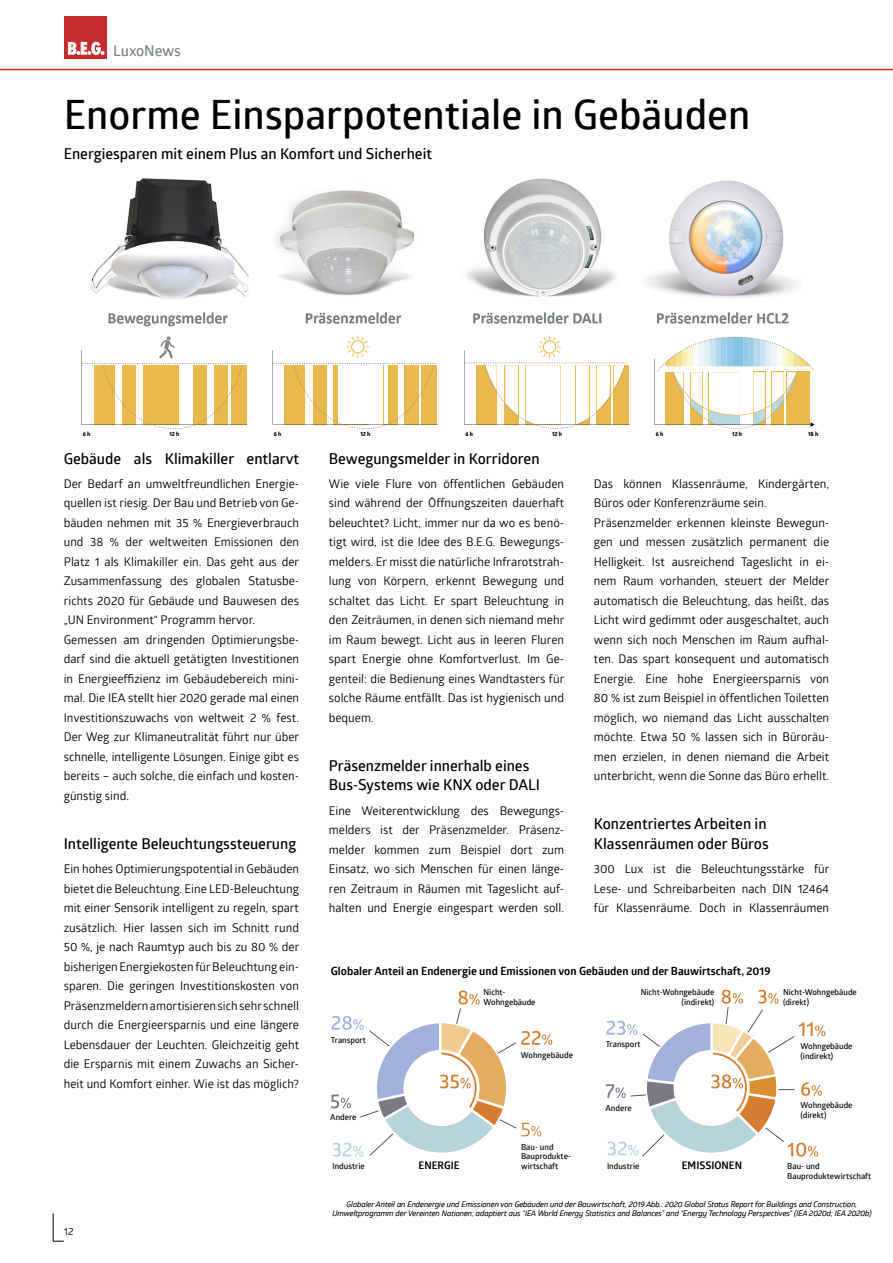
<style>
.page{position:relative;width:893px;height:1263px;background:#fff}
.page>*{position:absolute;margin:0;border:0;box-sizing:border-box;transform-origin:0 0}
.t1{font:600 40.5px "Glober";color:#000}
.t2{font:600 15px/19.5px "Glober";color:#000}
.t3{font:600 15px "Glober";letter-spacing:-.005em;color:#7d8285}
.t4{font:12px/19.5px "Glober";color:#000;text-align:justify}
.t5{font:700 11.25px "Glober";color:#000}
.t6{font:700 10.5px "Glober";color:#000}
.t7{font:10.35px "Glober";color:#000}
.t8{font:600 8.25px/9.9px "Glober";color:#000}
.t9{font:italic 7.65px/9.1px "Glober";color:#000;text-align:center}
.t10{font:700 5.7px "Globerx";color:#000}
</style>
<div class="page">
<hr style="left:0;top:69px;width:893px;height:1px;background:#c52b2c">
<div style="left:64px;top:16px;width:42px;height:43px;background:#c52b2c"></div>
<svg style="left:68px;top:42px;width:37px;height:13px"></svg>
<svg style="left:52px;top:1213px;width:12px;height:29px"></svg>
<img style="left:90px;top:178px;width:708px;height:159px">
<svg style="left:654px;top:337px;width:161px;height:92px"></svg>
<svg style="left:464px;top:336px;width:165px;height:93px"></svg>
<svg style="left:272px;top:335px;width:166px;height:94px"></svg>
<svg style="left:81px;top:336px;width:166px;height:93px"></svg>
<svg style="left:331px;top:990px;width:221px;height:166px"></svg>
<svg style="left:606px;top:990px;width:219px;height:167px"></svg>
<p class="t3" style="left:113px;top:40px;width:69px">LuxoNews</p>
<h1 class="t1" style="left:64px;top:86px;width:688px">Enorme Einsparpotentiale in Gebäuden</h1>
<p class="t2" style="left:64px;top:143px;width:370px">Energiesparen mit einem Plus an Komfort und Sicherheit</p>
<p class="t10" style="left:83px;top:430px;width:9px">6 h</p>
<p class="t10" style="left:169px;top:430px;width:11px">12 h</p>
<p class="t10" style="left:274px;top:430px;width:9px">6 h</p>
<p class="t10" style="left:360px;top:430px;width:11px">12 h</p>
<p class="t10" style="left:465px;top:430px;width:9px">6 h</p>
<p class="t10" style="left:552px;top:430px;width:11px">12 h</p>
<p class="t10" style="left:656px;top:430px;width:9px">6 h</p>
<p class="t10" style="left:732px;top:430px;width:11px">12 h</p>
<p class="t10" style="left:808px;top:430px;width:12px">18 h</p>
<p class="t2" style="left:64px;top:448px;width:237px">Gebäude als Klimakiller entlarvt</p>
<p class="t4" style="left:64px;top:473px;width:237px;text-align:left">Der Bedarf an umweltfreundlichen Energie&shy;quellen ist riesig. Der Bau und Betrieb von Ge&shy;bäuden nehmen mit 35 % Energieverbrauch und 38 % der weltweiten Emissionen den Platz 1 als Klimakiller ein. Das geht aus der Zusammenfassung des globalen Statusbe&shy;richts 2020 für Gebäude und Bauwesen des „UN Environment“ Programm hervor.<br>Gemessen am dringenden Optimierungsbe&shy;darf sind die aktuell getätigten Investitionen in Energieeffizienz im Gebäudebereich mini&shy;mal. Die IEA stellt hier 2020 gerade mal einen Investitionszuwachs von weltweit 2 % fest.<br>Der Weg zur Klimaneutralität führt nur über schnelle, intelligente Lösungen. Einige gibt es bereits – auch solche, die einfach und kosten&shy;günstig sind.</p>
<p class="t2" style="left:64px;top:833px;width:234px">Intelligente Beleuchtungssteuerung</p>
<p class="t4" style="left:64px;top:858px;width:237px">Ein hohes Optimierungspotential in Gebäuden bietet die Beleuchtung. Eine LED-Beleuchtung mit einer Sensorik intelligent zu regeln, spart zusätzlich. Hier lassen sich im Schnitt rund 50 %, je nach Raumtyp auch bis zu 80 % der bisherigen Energiekosten für Beleuchtung ein&shy;sparen. Die geringen Investitionskosten von Präsenzmeldern amortisieren sich sehr schnell durch die Energieersparnis und eine längere Lebensdauer der Leuchten. Gleichzeitig geht die Ersparnis mit einem Zuwachs an Sicher&shy;heit und Komfort einher. Wie ist das möglich?</p>
<p class="t7" style="left:64px;top:1224px;width:11px">12</p>
<p class="t2" style="left:329px;top:448px;width:212px">Bewegungsmelder in Korridoren</p>
<p class="t4" style="left:329px;top:473px;width:237px">Wie viele Flure von öffentlichen Gebäuden sind während der Öffnungszeiten dauerhaft beleuchtet? Licht, immer nur da wo es benö&shy;tigt wird, ist die Idee des B.E.G. Bewegungs&shy;melders. Er misst die natürliche Infrarotstrah&shy;lung von Körpern, erkennt Bewegung und schaltet das Licht. Er spart Beleuchtung in den Zeiträumen, in denen sich niemand mehr im Raum bewegt. Licht aus in leeren Fluren spart Energie ohne Komfortverlust. Im Ge&shy;genteil: die Bedienung eines Wandtasters für solche Räume entfällt. Das ist hygienisch und bequem.</p>
<p class="t2" style="left:329px;top:755px;width:213px">Präsenzmelder innerhalb eines<br>Bus-Systems wie KNX oder DALI</p>
<p class="t4" style="left:329px;top:800px;width:237px">Eine Weiterentwicklung des Bewegungs&shy;melders ist der Präsenzmelder. Präsenz&shy;melder kommen zum Beispiel dort zum Einsatz, wo sich Menschen für einen länge&shy;ren Zeitraum in Räumen mit Tageslicht auf&shy;halten und Energie eingespart werden soll.</p>
<p class="t4" style="left:594px;top:473px;width:237px;text-align:left">Das können Klassenräume, Kindergärten, Büros oder Konferenzräume sein.<br>Präsenzmelder erkennen kleinste Bewegun&shy;gen und messen zusätzlich permanent die Helligkeit. Ist ausreichend Tageslicht in ei&shy;nem Raum vorhanden, steuert der Melder automatisch die Beleuchtung, das heißt, das Licht wird gedimmt oder ausgeschaltet, auch wenn sich noch Menschen im Raum aufhal&shy;ten. Das spart konsequent und automatisch Energie. Eine hohe Energieersparnis von 80 % ist zum Beispiel in öffentlichen Toiletten möglich, wo niemand das Licht ausschalten möchte. Etwa 50 % lassen sich in Büroräu&shy;men erzielen, in denen niemand die Arbeit unterbricht, wenn die Sonne das Büro erhellt.</p>
<p class="t2" style="left:594px;top:814px;width:176px">Konzentriertes Arbeiten in<br>Klassenräumen oder Büros</p>
<p class="t4" style="left:594px;top:858px;width:237px">300 Lux ist die Beleuchtungsstärke für Lese- und Schreibarbeiten nach DIN 12464 für Klassenräume. Doch in Klassenräumen</p>
<p class="t5" style="left:331px;top:963px;width:441px">Globaler Anteil an Endenergie und Emissionen von Gebäuden und der Bauwirtschaft, 2019</p>
<p class="t8" style="left:331px;top:1034px;width:37px">Transport</p>
<p class="t8" style="left:484px;top:987px;width:54px">Nicht-<br>Wohngebäude</p>
<p class="t8" style="left:521px;top:1049px;width:54px">Wohngebäude</p>
<p class="t8" style="left:641px;top:987px;width:75px;text-align:right">Nicht-Wohngebäude (indirekt)</p>
<p class="t8" style="left:606px;top:1039px;width:37px">Transport</p>
<p class="t8" style="left:783px;top:987px;width:75px">Nicht-Wohngebäude (direkt)</p>
<p class="t8" style="left:800px;top:1040px;width:54px">Wohngebäude (indirekt)</p>
<p class="t8" style="left:330px;top:1112px;width:28px">Andere</p>
<p class="t8" style="left:606px;top:1103px;width:28px">Andere</p>
<p class="t8" style="left:800px;top:1100px;width:54px">Wohngebäude (direkt)</p>
<p class="t8" style="left:521px;top:1141px;width:51px">Bau- und<br>Bauprodukte&shy;wirtschaft</p>
<p class="t6" style="left:419px;top:1158px;width:42px">ENERGIE</p>
<p class="t6" style="left:682px;top:1158px;width:62px">EMISSIONEN</p>
<p class="t9" style="left:332px;top:1199px;width:541px">Globaler Anteil an Endenergie und Emissionen von Gebäuden und der Bauwirtschaft, 2019 Abb.: 2020 Global Status Report for Buildings and Construction,<br>Umweltprogramm der Vereinten Nationen; adaptiert aus “IEA World Energy Statistics and Balances” and “Energy Technology Perspectives“ (IEA 2020d; IEA 2020b)</p>
<p class="t8" style="left:332px;top:1161px;width:34px">Industrie</p>
<p class="t8" style="left:607px;top:1161px;width:34px">Industrie</p>
<p class="t8" style="left:787px;top:1161px;width:86px">Bau- und<br>Bauproduktewirtschaft</p>
</div>
